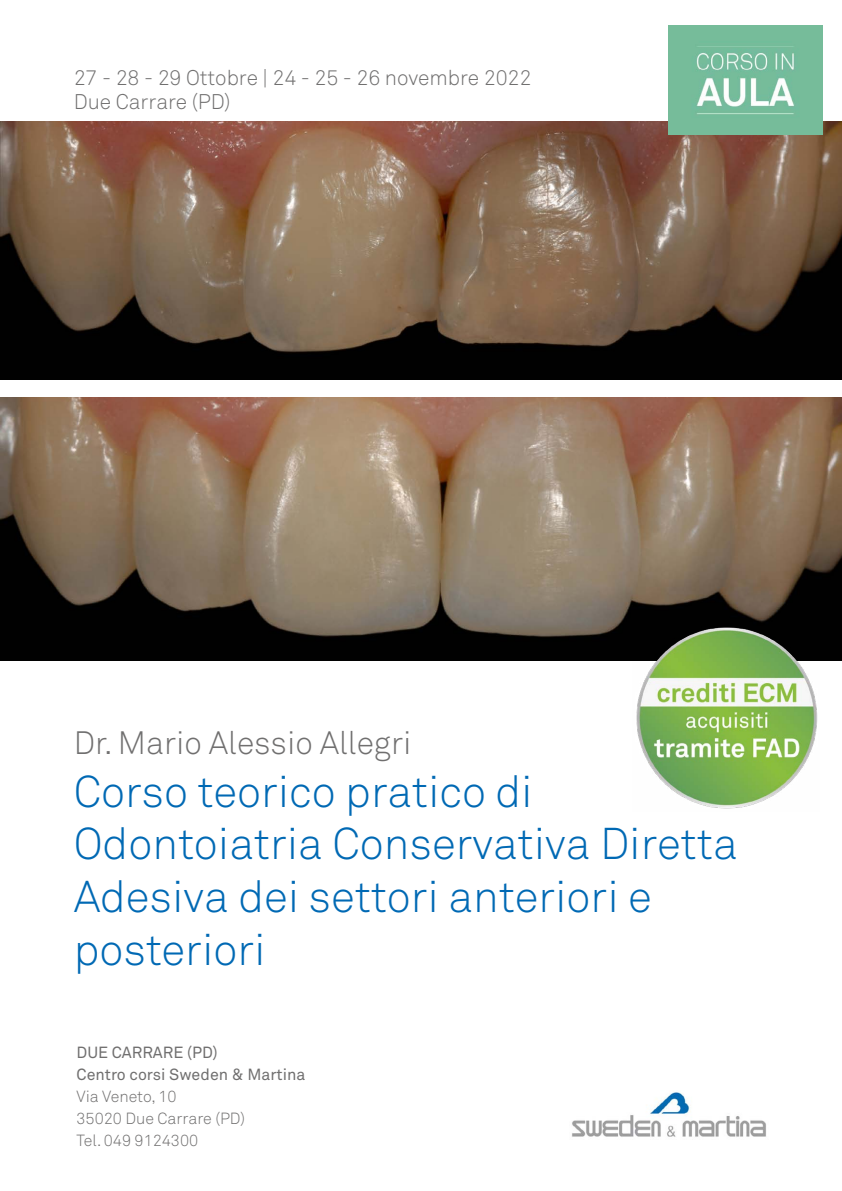
<style>
.page{position:relative;width:842px;height:1191px;background:#fff}
.page>*{position:absolute;margin:0;border:0;box-sizing:border-box;transform-origin:0 0}
.t1{font:44px/52.8px "Akkurat Light Pro";color:#0069b4}
.t2{font:32px "Akkurat Light Pro";color:#706f6f}
.t3{font:21px/24px "Akkurat Light Pro";color:#706f6f}
.t4{font:16px/22px "Akkurat Light Pro";color:#706f6f}
.t5{font:16px/22px "Akkurat Pro";color:#706f6f}
</style>
<div class="page">
<img style="left:0;top:122px;width:842px;height:258px">
<img style="left:0;top:397px;width:842px;height:263px">
<img style="left:572px;top:1091px;width:194px;height:46px">
<img style="left:632px;top:624px;width:187px;height:185px">
<img style="left:669px;top:26px;width:153px;height:109px">
<p class="t3" style="left:74px;top:66px;width:459px">27 - 28 - 29 Ottobre | 24 - 25 - 26 novembre 2022<br>Due Carrare (PD)</p>
<p class="t2" style="left:74px;top:723px;width:339px">Dr. Mario Alessio Allegri</p>
<p class="t1" style="left:74px;top:765px;width:666px">Corso teorico pratico di<br>Odontoiatria Conservativa Diretta<br>Adesiva dei settori anteriori e posteriori</p>
<p class="t5" style="left:77px;top:1041px;width:230px">DUE CARRARE (PD)<br>Centro corsi Sweden &amp; Martina</p>
<p class="t4" style="left:77px;top:1085px;width:170px">Via Veneto, 10<br>35020 Due Carrare (PD)<br>Tel. 049 9124300</p>
</div>
